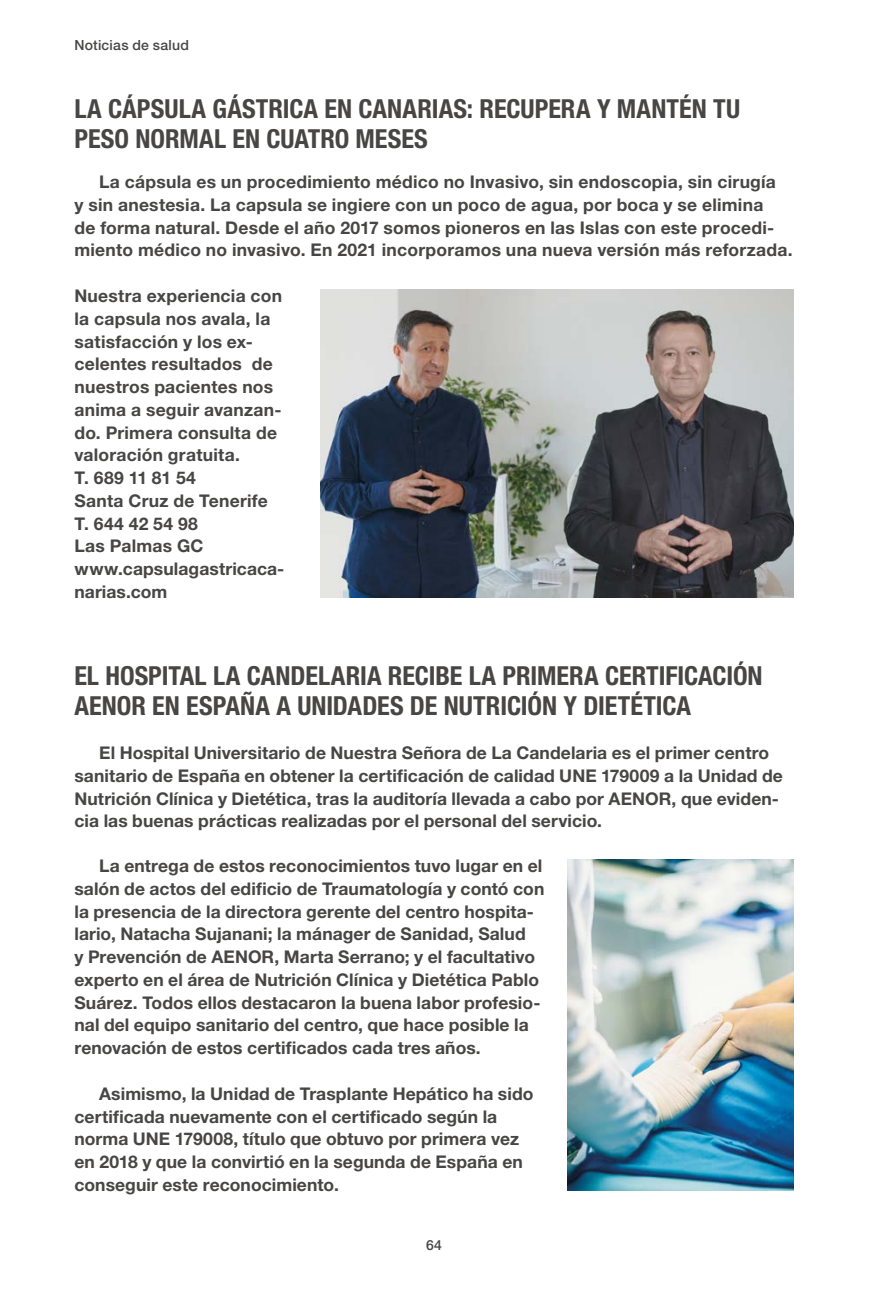
<style>
.page{position:relative;width:893px;height:1290px;background:#fff}
.page>*{position:absolute;margin:0;border:0;box-sizing:border-box;transform-origin:0 0}
.t1{font:700 condensed 26.25px/29.8px "Helvetica Neue LT Std";color:#474645}
.t2{font:700 17.5px/22.8px "Helvetica Neue LT Std";letter-spacing:.005em;color:#474645}
.t3{font:500 14px "Helvetica Neue LT Std";letter-spacing:.015em;color:#474645}
</style>
<div class="page">
<img style="left:321px;top:290px;width:473px;height:308px">
<img style="left:567px;top:860px;width:227px;height:331px">
<p class="t3" style="left:74px;top:36px;width:116px">Noticias de salud</p>
<p class="t1" style="left:74px;top:93px;width:667px">LA CÁPSULA GÁSTRICA EN CANARIAS: RECUPERA Y MANTÉN TU<br>PESO NORMAL EN CUATRO MESES</p>
<p class="t2" style="left:74px;top:170px;width:720px;text-indent:25px">La cápsula es un procedimiento médico no Invasivo, sin endoscopia, sin cirugía<br>y sin anestesia. La capsula se ingiere con un poco de agua, por boca y se elimina<br>de forma natural. Desde el año 2017 somos pioneros en las Islas con este procedi&shy;miento médico no invasivo. En 2021 incorporamos una nueva versión más reforzada.</p>
<p class="t2" style="left:74px;top:284px;width:209px">Nuestra experiencia con la capsula nos avala, la satisfacción y los ex&shy;celentes resultados de nuestros pacientes nos anima a seguir avanzan&shy;do. Primera consulta de valoración gratuita.<br>T. 689 11 81 54<br>Santa Cruz de Tenerife</p>
<p class="t2" style="left:74px;top:512px;width:211px">T. 644 42 54 98<br>Las Palmas GC www.capsulagastricaca&shy;narias.com</p>
<p class="t1" style="left:74px;top:660px;width:690px">EL HOSPITAL LA CANDELARIA RECIBE LA PRIMERA CERTIFICACIÓN<br>AENOR EN ESPAÑA A UNIDADES DE NUTRICIÓN Y DIETÉTICA</p>
<p class="t2" style="left:74px;top:741px;width:710px;text-indent:25px">El Hospital Universitario de Nuestra Señora de La Candelaria es el primer centro sanitario de España en obtener la certificación de calidad UNE 179009 a la Unidad de Nutrición Clínica y Dietética, tras la auditoría llevada a cabo por AENOR, que eviden&shy;cia las buenas prácticas realizadas por el personal del servicio.</p>
<p class="t2" style="left:74px;top:854px;width:471px;text-indent:25px">La entrega de estos reconocimientos tuvo lugar en el salón de actos del edificio de Traumatología y contó con la presencia de la directora gerente del centro hospita&shy;lario, Natacha Sujanani; la mánager de Sanidad, Salud<br>y Prevención de AENOR, Marta Serrano; y el facultativo experto en el área de Nutrición Clínica y Dietética Pablo Suárez. Todos ellos destacaron la buena labor profesio&shy;nal del equipo sanitario del centro, que hace posible la renovación de estos certificados cada tres años.</p>
<p class="t2" style="left:74px;top:1082px;width:461px;text-indent:25px">Asimismo, la Unidad de Trasplante Hepático ha sido certificada nuevamente con el certificado según la norma UNE 179008, título que obtuvo por primera vez en 2018 y que la convirtió en la segunda de España en conseguir este reconocimiento.</p>
<p class="t3" style="left:426px;top:1237px;width:17px">64</p>
</div>
